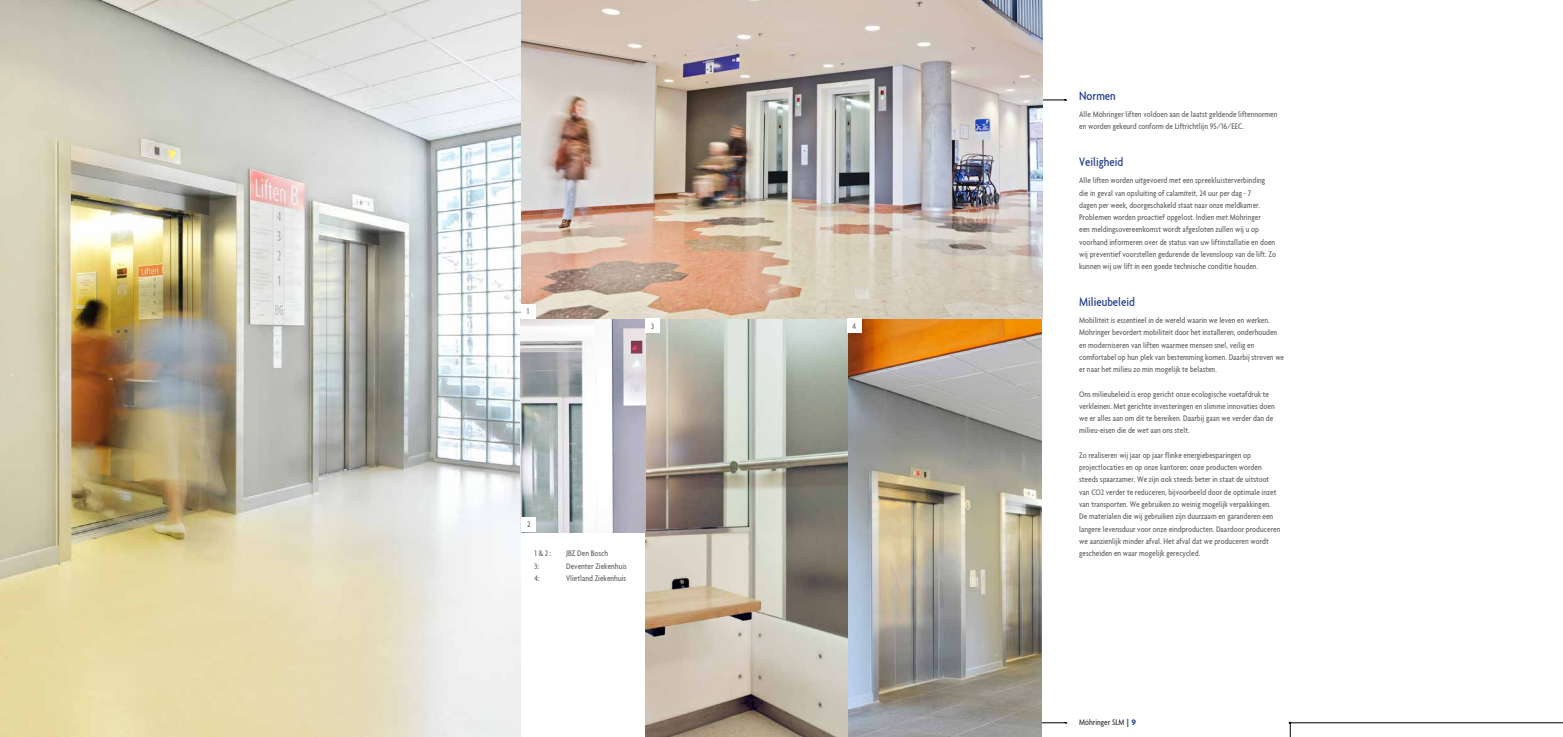
<style>
.page{position:relative;width:1563px;height:737px;background:#fff}
.page>*{position:absolute;margin:0;border:0;box-sizing:border-box;transform-origin:0 0}
.t1{font:500 condensed 13.12px "Agenda";color:#25408f}
.t2{font:500 condensed 8.75px/12.2px "Agenda";color:#666}
.t3{font:500 condensed 8.75px "Agenda";color:#3c3633}
.s1{font-weight:700;font-stretch:normal;color:#25408f}
</style>
<div class="page">
<svg style="left:1042px;top:99px;width:25px;height:2px"></svg>
<img style="left:0;top:0;width:521px;height:737px">
<img style="left:645px;top:318px;width:397px;height:419px">
<img style="left:521px;top:318px;width:125px;height:214px">
<img style="left:521px;top:0;width:521px;height:318px">
<div style="left:645px;top:318px;width:15px;height:15px;background:#fff"></div>
<div style="left:521px;top:517px;width:15px;height:15px;background:#fff"></div>
<div style="left:847px;top:318px;width:15px;height:15px;background:#fff"></div>
<div style="left:521px;top:303px;width:15px;height:15px;background:#fff"></div>
<svg style="left:1042px;top:722px;width:25px;height:2px"></svg>
<svg style="left:1288px;top:722px;width:275px;height:15px"></svg>
<p class="t2" style="left:527px;top:305px;width:4px">1</p>
<p class="t2" style="left:651px;top:320px;width:5px">3</p>
<p class="t2" style="left:527px;top:518px;width:5px">2</p>
<p class="t2" style="left:535px;top:547px;width:18px">1 &amp; 2 :</p>
<p class="t2" style="left:566px;top:547px;width:44px">JBZ Den Bosch</p>
<p class="t2" style="left:535px;top:559px;width:6px">3:</p>
<p class="t2" style="left:566px;top:559px;width:62px">Deventer Ziekenhuis</p>
<p class="t2" style="left:535px;top:571px;width:7px">4:</p>
<p class="t2" style="left:566px;top:571px;width:62px">Vlietland Ziekenhuis</p>
<p class="t2" style="left:852px;top:320px;width:5px">4</p>
<h1 class="t1" style="left:1079px;top:88px;width:38px">Normen</h1>
<p class="t2" style="left:1079px;top:108px;width:200px">Alle Möhringer liften voldoen aan de laatst geldende liftennormen en worden gekeurd conform de Liftrichtlijn 95/16/EEC.</p>
<h1 class="t1" style="left:1079px;top:154px;width:46px">Veiligheid</h1>
<p class="t2" style="left:1079px;top:174px;width:198px">Alle liften worden uitgevoerd met een spreekluisterverbinding die in geval van opsluiting of calamiteit, 24 uur per dag - 7<br>dagen per week, doorgeschakeld staat naar onze meldkamer.<br>Problemen worden proactief opgelost. Indien met Möhringer<br>een meldingsovereenkomst wordt afgesloten zullen wij u op voorhand informeren over de status van uw liftinstallatie en doen wij preventief voorstellen gedurende de levensloop van de lift. Zo kunnen wij uw lift in een goede technische conditie houden.</p>
<h1 class="t1" style="left:1079px;top:294px;width:57px">Milieubeleid</h1>
<p class="t2" style="left:1079px;top:314px;width:206px">Mobiliteit is essentieel in de wereld waarin we leven en werken.<br>Möhringer bevordert mobiliteit door het installeren, onderhouden en moderniseren van liften waarmee mensen snel, veilig en comfortabel op hun plek van bestemming komen. Daarbij streven we er naar het milieu zo min mogelijk te belasten.</p>
<p class="t2" style="left:1079px;top:387px;width:197px">Ons milieubeleid is erop gericht onze ecologische voetafdruk te verkleinen. Met gerichte investeringen en slimme innovaties doen we er alles aan om dit te bereiken. Daarbij gaan we verder dan de milieu-eisen die de wet aan ons stelt.</p>
<p class="t2" style="left:1079px;top:449px;width:203px">Zo realiseren wij jaar op jaar flinke energiebesparingen op projectlocaties en op onze kantoren: onze producten worden steeds spaarzamer. We zijn ook steeds beter in staat de uitstoot van CO2 verder te reduceren, bijvoorbeeld door de optimale inzet van transporten. We gebruiken zo weinig mogelijk verpakkingen.<br>De materialen die wij gebruiken zijn duurzaam en garanderen een langere levensduur voor onze eindproducten. Daardoor produceren we aanzienlijk minder afval. Het afval dat we produceren wordt gescheiden en waar mogelijk gerecycled.</p>
<p class="t3" style="left:1079px;top:717px;width:59px">Möhringer SLM <span class="s1">| 9</span></p>
</div>
